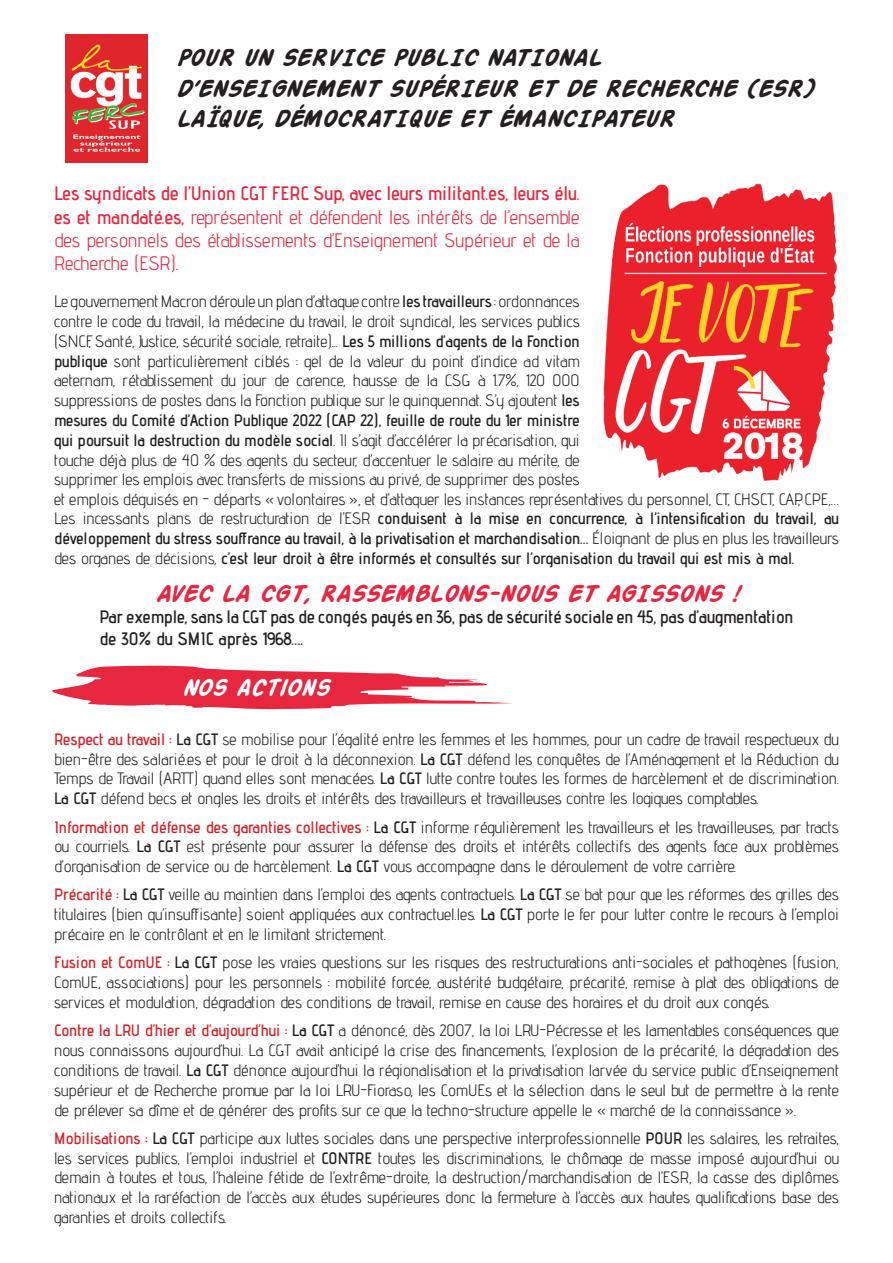
<style>
.page{position:relative;width:893px;height:1263px;background:#fff}
.page>*{position:absolute;margin:0;border:0;box-sizing:border-box;transform-origin:0 0}
.t1{font:italic 700 25.5px "Action Man";color:#231f20}
.t2{font:italic 700 25.5px "Action Man";color:#e72641}
.t3{font:italic 700 25.5px "Action Man";color:#fff}
.t4{font:19.5px/23.4px "Advent Pro";color:#e72641;text-align:justify}
.t5{font:600 18px/21.6px "Advent Pro";color:#231f20}
.t6{font:16.5px/19.8px "Advent Pro";color:#231f20;text-align:justify}
.t7{font:600 16.5px/19.8px "Advent Pro";color:#231f20;text-align:justify}
.s1{font-weight:600}
.s2{font-weight:400}
.s3{font-weight:600;color:#d1232a}
</style>
<div class="page">
<svg style="left:52px;top:665px;width:460px;height:45px"></svg>
<img style="left:65px;top:34px;width:82px;height:128px">
<img style="left:603px;top:183px;width:234px;height:298px">
<p class="t1" style="left:175px;top:41px;width:427px">POUR UN SERVICE PUBLIC NATIONAL</p>
<p class="t1" style="left:175px;top:71px;width:639px">D’ENSEIGNEMENT SUPÉRIEUR ET DE RECHERCHE (ESR)</p>
<p class="t1" style="left:175px;top:102px;width:499px">LAÏQUE, DÉMOCRATIQUE ET ÉMANCIPATEUR</p>
<p class="t4" style="left:54px;top:181px;width:527px"><span class="s1">Les syndicats de l’Union CGT FERC Sup, avec leurs militant.es, leurs élu. es et mandaté.es,</span> représentent et défendent les intérêts de l’ensemble des personnels des établissements d’Enseignement Supérieur et de la Recherche (ESR).</p>
<p class="t6" style="left:54px;top:291px;width:527px">Le gouvernement Macron déroule un plan d’attaque contre <span class="s1">les travailleurs</span> : ordonnances contre le code du travail, la médecine du travail, le droit syndical, les services publics (SNCF, Santé, Justice, sécurité sociale, retraite)... <span class="s1">Les 5 millions d’agents de la Fonction publique</span> sont particulièrement ciblés : gel de la valeur du point d’indice ad vitam aeternam, rétablissement du jour de carence, hausse de la CSG à 1.7%, 120 000 suppressions de postes dans la Fonction publique sur le quinquennat. S’y ajoutent <span class="s1">les mesures du Comité d’Action Publique 2022 (CAP 22), feuille de route du 1er ministre qui poursuit la destruction du modèle social</span>. Il s’agit d’accélérer la précarisation, qui touche déjà plus de 40 % des agents du secteur, d’accentuer le salaire au mérite, de supprimer les emplois avec transferts de missions au privé, de supprimer des postes</p>
<p class="t6" style="left:54px;top:489px;width:786px">et emplois déguisés en - départs « volontaires », et d’attaquer les instances représentatives du personnel, CT, CHSCT, CAP, CPE,…</p>
<p class="t7" style="left:54px;top:508px;width:786px"><span class="s2">Les incessants plans de restructuration de l’ESR</span> conduisent à la mise en concurrence, à l’intensification du travail, au développement du stress souffrance au travail, à la privatisation et marchandisation… <span class="s2">Éloignant de plus en plus les travailleurs des organes de décisions,</span> c’est leur droit à être informés et consultés sur l’organisation du travail qui est mis à mal.</p>
<p class="t2" style="left:155px;top:576px;width:584px">AVEC LA CGT, RASSEMBLONS-NOUS ET AGISSONS !</p>
<p class="t5" style="left:100px;top:606px;width:695px">Par exemple, sans la CGT pas de congés payés en 36, pas de sécurité sociale en 45, pas d’augmentation de 30% du SMIC après 1968….</p>
<p class="t3" style="left:181px;top:671px;width:149px">NOS ACTIONS</p>
<p class="t6" style="left:54px;top:729px;width:786px"><span class="s3">Respect au travail :</span> <span class="s1">La CGT</span> se mobilise pour l’égalité entre les femmes et les hommes, pour un cadre de travail respectueux du bien-être des salarié.es et pour le droit à la déconnexion. <span class="s1">La CGT</span> défend les conquêtes de l’Aménagement et la Réduction du Temps de Travail (ARTT) quand elles sont menacées. <span class="s1">La CGT</span> lutte contre toutes les formes de harcèlement et de discrimination.<br><span class="s1">La CGT</span> défend becs et ongles les droits et intérêts des travailleurs et travailleuses contre les logiques comptables.</p>
<p class="t6" style="left:54px;top:816px;width:786px"><span class="s3">Information et défense des garanties collectives :</span> <span class="s1">La CGT</span> informe régulièrement les travailleurs et les travailleuses, par tracts ou courriels. <span class="s1">La CGT</span> est présente pour assurer la défense des droits et intérêts collectifs des agents face aux problèmes d’organisation de service ou de harcèlement. <span class="s1">La CGT</span> vous accompagne dans le déroulement de votre carrière.</p>
<p class="t6" style="left:54px;top:884px;width:786px"><span class="s3">Précarité :</span> <span class="s1">La CGT</span> veille au maintien dans l’emploi des agents contractuels. <span class="s1">La CGT</span> se bat pour que les réformes des grilles des titulaires (bien qu’insuffisante) soient appliquées aux contractuel.les. <span class="s1">La CGT</span> porte le fer pour lutter contre le recours à l’emploi précaire en le contrôlant et en le limitant strictement.</p>
<p class="t6" style="left:54px;top:952px;width:786px"><span class="s3">Fusion et ComUE :</span> <span class="s1">La CGT</span> pose les vraies questions sur les risques des restructurations anti-sociales et pathogènes (fusion, ComUE, associations) pour les personnels : mobilité forcée, austérité budgétaire, précarité, remise à plat des obligations de services et modulation, dégradation des conditions de travail, remise en cause des horaires et du droit aux congés.</p>
<p class="t6" style="left:54px;top:1020px;width:786px"><span class="s3">Contre la LRU d’hier et d’aujourd’hui :</span> <span class="s1">La CGT</span> a dénoncé, dès 2007, la loi LRU-Pécresse et les lamentables conséquences que nous connaissons aujourd’hui. La CGT avait anticipé la crise des financements, l’explosion de la précarité, la dégradation des conditions de travail. <span class="s1">La CGT</span> dénonce aujourd’hui la régionalisation et la privatisation larvée du service public d’Enseignement supérieur et de Recherche promue par la loi LRU-Fioraso, les ComUEs et la sélection dans le seul but de permettre à la rente de prélever sa dîme et de générer des profits sur ce que la techno-structure appelle le « marché de la connaissance ».</p>
<p class="t6" style="left:54px;top:1128px;width:786px"><span class="s3">Mobilisations :</span> <span class="s1">La CGT</span> participe aux luttes sociales dans une perspective interprofessionnelle <span class="s1">POUR</span> les salaires, les retraites, les services publics, l’emploi industriel et <span class="s1">CONTRE</span> toutes les discriminations, le chômage de masse imposé aujourd’hui ou demain à toutes et tous, l’haleine fétide de l’extrême-droite, la destruction/marchandisation de l’ESR, la casse des diplômes nationaux et la raréfaction de l’accès aux études supérieures donc la fermeture à l’accès aux hautes qualifications base des garanties et droits collectifs.</p>
</div>
